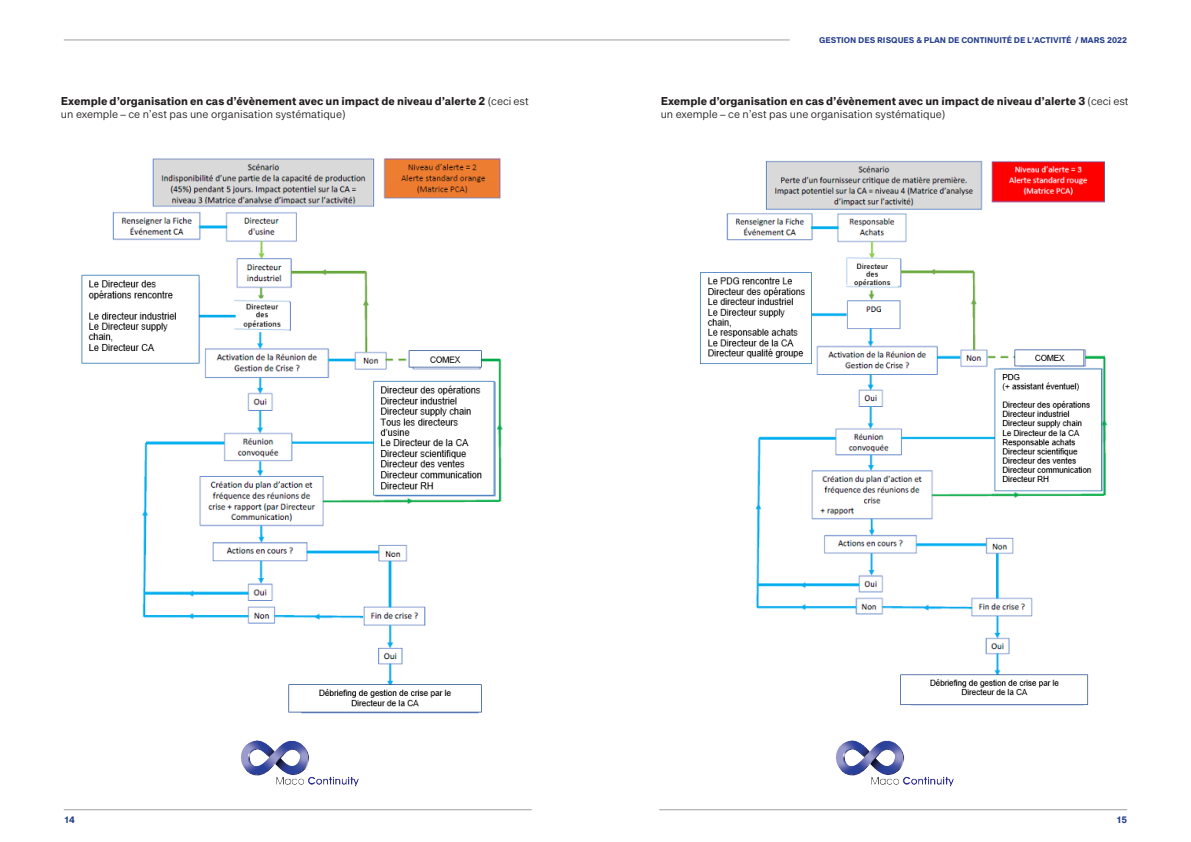
<style>
.page{position:relative;width:1191px;height:842px;background:#fff}
.page>*{position:absolute;margin:0;border:0;box-sizing:border-box;transform-origin:0 0}
.t1{font:700 11px/13.2px "Renai AR 190104 2";color:#231f20}
.t2{font:700 9px "Renai AR 190104 2";color:#253f8e}
.t3{font:700 8px "Renai AR 190104 2";color:#253f8e}
.s1{font-weight:400}
</style>
<div class="page">
<hr style="left:64px;top:809px;width:467px;height:1px;background:#9d9fa2">
<hr style="left:659px;top:809px;width:468px;height:1px;background:#9d9fa2">
<img style="left:241px;top:740px;width:118px;height:47px">
<img style="left:836px;top:740px;width:118px;height:47px">
<hr style="left:64px;top:40px;width:725px;height:1px;background:#9d9fa2">
<img style="left:81px;top:158px;width:422px;height:556px">
<img style="left:700px;top:160px;width:408px;height:546px">
<p class="t3" style="left:819px;top:35px;width:309px">GESTION DES RISQUES &amp; PLAN DE CONTINUITÉ DE L’ACTIVITÉ / MARS 2022</p>
<p class="t1" style="left:61px;top:94px;width:469px">Exemple d’organisation en cas d’évènement avec un impact de niveau d’alerte 2 <span class="s1">(ceci est un exemple – ce n’est pas une organisation systématique)</span></p>
<p class="t1" style="left:660px;top:94px;width:469px">Exemple d’organisation en cas d’évènement avec un impact de niveau d’alerte 3 <span class="s1">(ceci est un exemple – ce n’est pas une organisation systématique)</span></p>
<p class="t2" style="left:64px;top:814px;width:12px">14</p>
<p class="t2" style="left:1116px;top:814px;width:12px">15</p>
</div>
